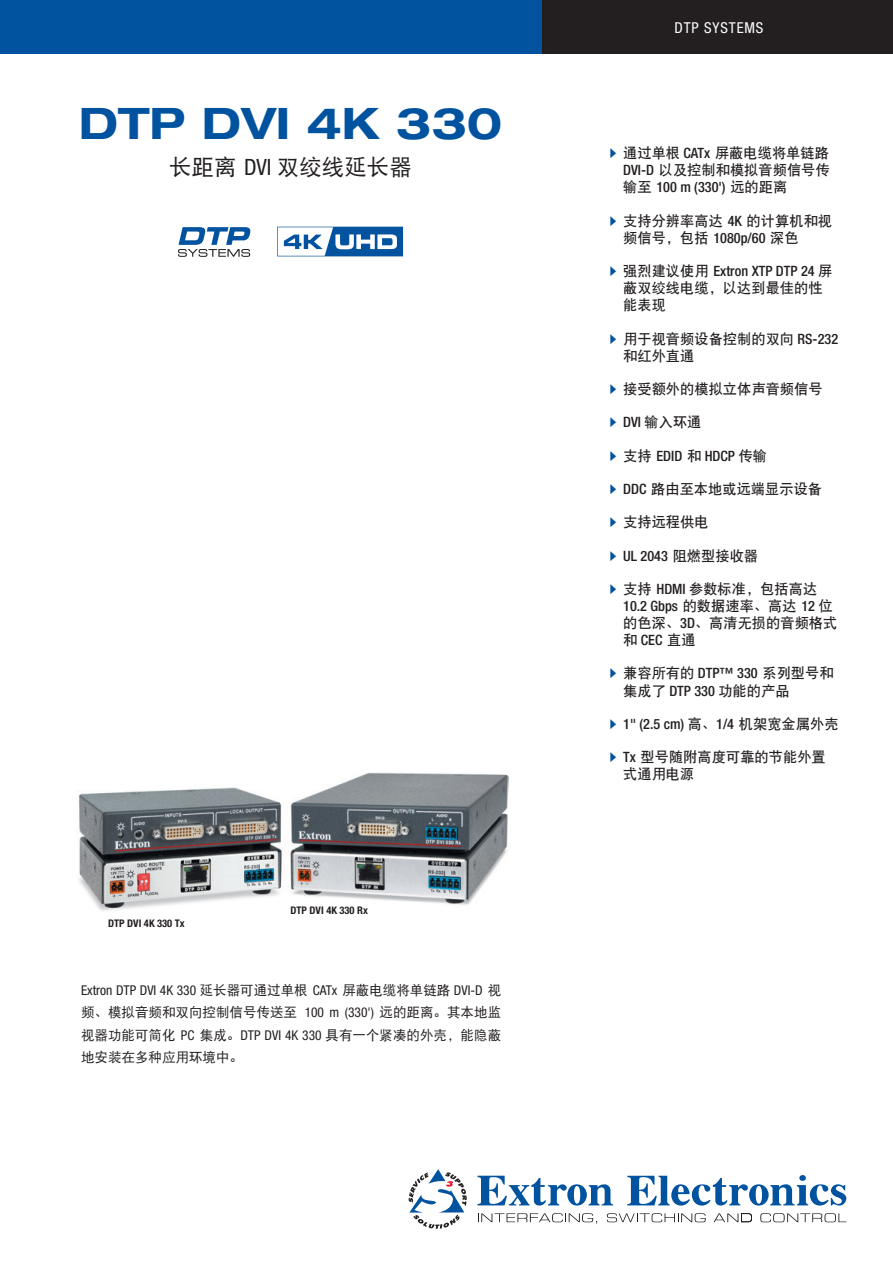
<style>
.page{position:relative;width:893px;height:1263px;background:#fff}
.page>*{position:absolute;margin:0;border:0;box-sizing:border-box;transform-origin:0 0}
.cover_product_name{font:700 expanded 43.5px "Helvetica Neue LT Std";color:#0153a0}
.cover_product_subti{font:22.5px "DFP Hei W5";color:#231f20}
.cover_category{font:condensed 15px "Helvetica Neue LT Std";letter-spacing:.06em;color:#fff}
.t1{font:14.25px/17.1px "DFP Hei W7";color:#231f20}
.t2{font:500 condensed 14.25px "Helvetica Neue LT Std";color:#231f20}
.cover_teaser_paragr{font:13.5px/22.5px "DFP Hei W5";color:#231f20;text-align:justify}
.t3{font:700 condensed 10.5px "Helvetica Neue LT Std";color:#231f20}
.s1{font-family:"Helvetica Neue LT Std";font-stretch:condensed}
.s2{font-family:"Quick Type Pi";color:#0153a0}
.s3{font-family:"Helvetica Neue LT Std";font-weight:500;font-stretch:condensed}
.s4{font-family:"Quick Type Pi";font-weight:400;font-stretch:normal;color:#0153a0}
.s5{font-family:"DFP Hei W7";font-weight:400;font-stretch:normal}
</style>
<div class="page">
<div style="left:0;top:0;width:581px;height:54px;background:#0153a0"></div>
<div style="left:542px;top:0;width:351px;height:54px;background:#231f20"></div>
<svg style="left:409px;top:1169px;width:58px;height:60px"></svg>
<svg style="left:477px;top:1176px;width:136px;height:29px"></svg>
<svg style="left:627px;top:1176px;width:219px;height:29px"></svg>
<svg style="left:478px;top:1213px;width:119px;height:10px"></svg>
<svg style="left:607px;top:1213px;width:99px;height:9px"></svg>
<svg style="left:713px;top:1213px;width:39px;height:9px"></svg>
<svg style="left:760px;top:1213px;width:86px;height:9px"></svg>
<img style="left:79px;top:772px;width:429px;height:139px">
<svg style="left:277px;top:227px;width:126px;height:29px"></svg>
<svg style="left:178px;top:227px;width:73px;height:30px"></svg>
<p class="cover_product_name" style="left:79px;top:96px;width:425px">DTP DVI 4K 330</p>
<p class="cover_category" style="left:674px;top:19px;width:90px">DTP SYSTEMS</p>
<p class="cover_product_subti" style="left:169px;top:155px;width:244px">长距离 <span class="s1">DVI</span> 双绞线延长器</p>
<p class="t1" style="left:623px;top:144px;width:208px;text-align:justify;text-indent:-14px"><span class="s2">A</span> 通过单根 <span class="s3">CATx</span> 屏蔽电缆将单链路<span class="s3">DVI-D</span> 以及控制和模拟音频信号传输至 <span class="s3">100 m (330')</span> 远的距离</p>
<p class="t1" style="left:623px;top:212px;width:210px;text-indent:-14px"><span class="s2">A</span> 支持分辨率高达 <span class="s3">4K</span> 的计算机和视频信号，包括 <span class="s3">1080p/60</span> 深色</p>
<p class="t1" style="left:623px;top:262px;width:211px;text-indent:-14px"><span class="s2">A</span> 强烈建议使用 <span class="s3">Extron XTP DTP 24</span> 屏蔽双绞线电缆，以达到最佳的性能表现</p>
<p class="t1" style="left:623px;top:330px;width:217px;text-indent:-14px"><span class="s2">A</span> 用于视音频设备控制的双向 <span class="s3">RS-232</span>和红外直通</p>
<p class="t1" style="left:610px;top:380px;width:215px"><span class="s2">A</span> 接受额外的模拟立体声音频信号</p>
<p class="t1" style="left:610px;top:413px;width:93px"><span class="s2">A</span> <span class="s3">DVI</span> 输入环通</p>
<p class="t2" style="left:610px;top:447px;width:159px"><span class="s4">A</span> <span class="s5">支持</span> EDID <span class="s5">和</span> HDCP <span class="s5">传输</span></p>
<p class="t1" style="left:610px;top:480px;width:214px"><span class="s2">A</span> <span class="s3">DDC</span> 路由至本地或远端显示设备</p>
<p class="t1" style="left:610px;top:513px;width:100px"><span class="s2">A</span> 支持远程供电</p>
<p class="t2" style="left:610px;top:547px;width:150px"><span class="s4">A</span> UL 2043 <span class="s5">阻燃型接收器</span></p>
<p class="t1" style="left:623px;top:580px;width:216px;text-indent:-14px"><span class="s2">A</span> 支持 <span class="s3">HDMI</span> 参数标准，包括高达<br><span class="s3">10.2 Gbps</span> 的数据速率、高达 <span class="s3">12</span> 位的色深、<span class="s3">3D</span>、高清无损的音频格式和 <span class="s3">CEC</span> 直通</p>
<p class="t1" style="left:623px;top:664px;width:212px;text-indent:-14px"><span class="s2">A</span> 兼容所有的 <span class="s3">DTP™ 330</span> 系列型号和集成了 <span class="s3">DTP 330</span> 功能的产品</p>
<p class="t2" style="left:610px;top:715px;width:230px"><span class="s4">A</span> 1" (2.5 cm) <span class="s5">高、</span>1/4 <span class="s5">机架宽金属外壳</span></p>
<p class="t1" style="left:623px;top:748px;width:204px;text-indent:-14px"><span class="s2">A</span> <span class="s3">Tx</span> 型号随附高度可靠的节能外置式通用电源</p>
<p class="t3" style="left:108px;top:916px;width:78px">DTP DVI 4K 330 Tx</p>
<p class="t3" style="left:291px;top:904px;width:79px">DTP DVI 4K 330 Rx</p>
<p class="cover_teaser_paragr" style="left:81px;top:978px;width:422px"><span class="s1">Extron DTP DVI 4K 330</span> 延长器可通过单根 <span class="s1">CATx</span> 屏蔽电缆将单链路 <span class="s1">DVI-D</span> 视频、模拟音频和双向控制信号传送至 <span class="s1">100 m (330')</span> 远的距离。其本地监视器功能可简化 <span class="s1">PC</span> 集成。<span class="s1">DTP DVI 4K 330</span> 具有一个紧凑的外壳，能隐蔽地安装在多种应用环境中。</p>
</div>
